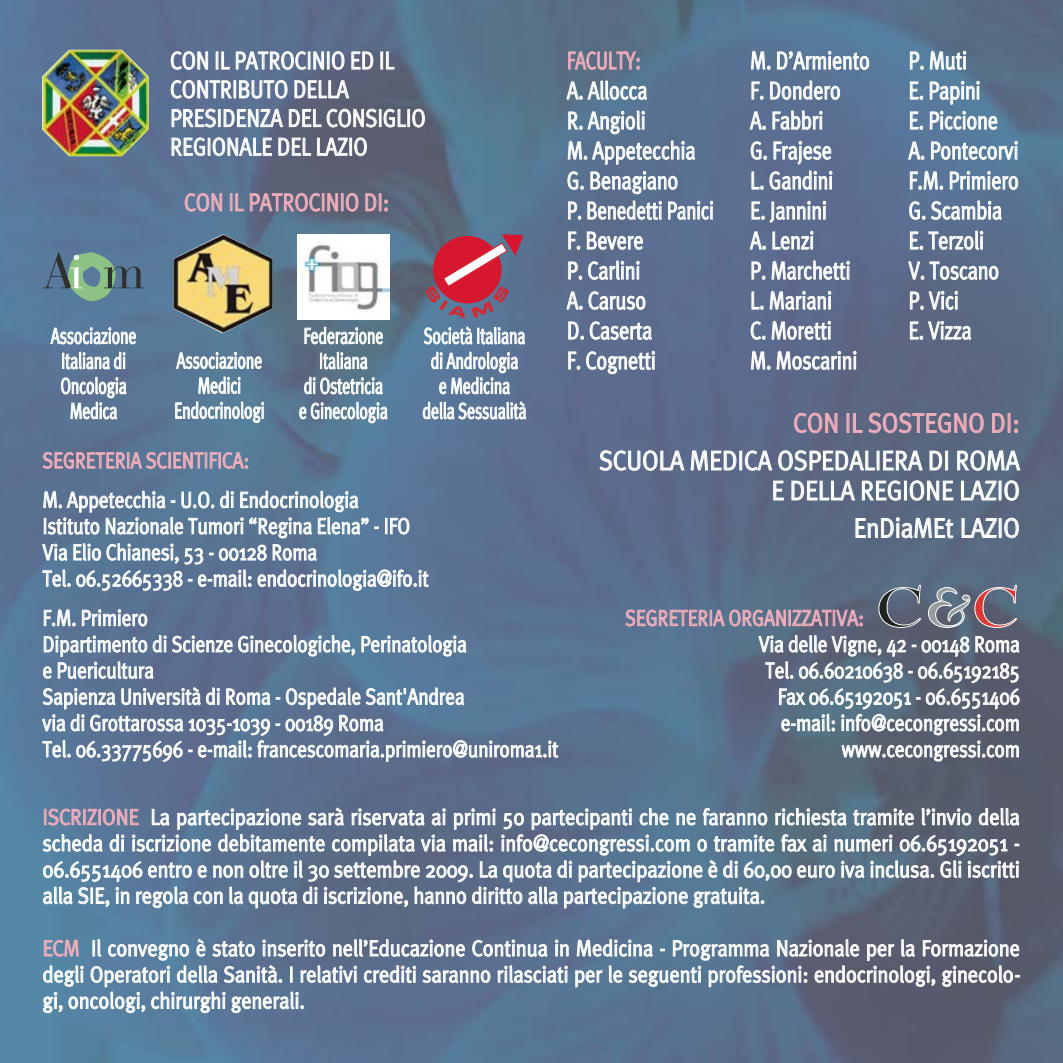
<style>
.page{position:relative;width:1063px;height:1063px;background:#fff}
.page>*{position:absolute;margin:0;border:0;box-sizing:border-box;transform-origin:0 0}
.t1{font:27.5px/30px "Meta Plus Normal";color:#fff;text-align:right;scale:.9 1}
.t2{font:27.5px "Meta Plus Normal";color:#eeadba;scale:.9 1}
.t3{font:25px/30px "Meta Plus Normal";letter-spacing:-.005em;color:#fff;scale:.8 1}
.t4{font:25px/28.8px "Meta Plus Normal";letter-spacing:-.005em;color:#fff;scale:.85 1}
.t5{font:25px "Meta Plus Normal";color:#eeadba;scale:.85 1}
.t6{font:25px "Meta Plus Normal";color:#eeadba;scale:.75 1}
.t7{font:22.5px/26.2px "Meta Plus Normal";color:#fff;text-align:justify;scale:.9 1}
.t8{font:22.5px/26.2px "Meta Plus Normal";color:#fff;scale:.85 1}
.t9{font:22.5px/25px "Meta Plus Normal";color:#fff;text-align:center;scale:.7 1}
.t10{font:22.5px "Meta Plus Normal";color:#eeadba;scale:.85 1}
.s1{color:#eeadba}
</style>
<div class="page">
<img style="left:0;top:0;width:1063px;height:1063px">
<img style="left:173px;top:234px;width:100px;height:98px">
<img style="left:42px;top:50px;width:107px;height:106px">
<svg style="left:43px;top:252px;width:102px;height:49px;background:#64888c"></svg>
<div style="left:297px;top:234px;width:93px;height:85px;background:#fff"></div>
<img style="left:297px;top:244px;width:93px;height:66px">
<svg style="left:878px;top:585px;width:43px;height:43px;background:#646c7b"></svg>
<svg style="left:928px;top:585px;width:89px;height:43px;background:#7d7b88"></svg>
<svg style="left:426px;top:234px;width:98px;height:85px;background:#9e526a"></svg>
<p class="t3" style="left:750px;top:47px;width:151px">M. D’Armiento<br>F. Dondero<br>A. Fabbri<br>G. Frajese<br>L. Gandini<br>E. Jannini<br>A. Lenzi<br>P. Marchetti<br>L. Mariani<br>C. Moretti<br>M. Moscarini</p>
<p class="t3" style="left:909px;top:47px;width:139px">P. Muti<br>E. Papini<br>E. Piccione<br>A. Pontecorvi<br>F.M. Primiero<br>G. Scambia<br>E. Terzoli<br>V. Toscano<br>P. Vici</p>
<p class="t4" style="left:170px;top:48px;width:302px">CON IL PATROCINIO ED IL<br>CONTRIBUTO DELLA<br>PRESIDENZA DEL CONSIGLIO<br>REGIONALE DEL LAZIO</p>
<p class="t6" style="left:567px;top:51px;width:100px">FACULTY:</p>
<p class="t3" style="left:567px;top:77px;width:185px">A. Allocca<br>R. Angioli<br>M. Appetecchia<br>G. Benagiano<br>P. Benedetti Panici<br>F. Bevere<br>P. Carlini<br>A. Caruso<br>D. Caserta<br>F. Cognetti</p>
<p class="t5" style="left:184px;top:193px;width:243px">CON IL PATROCINIO DI:</p>
<p class="t9" style="left:51px;top:325px;width:124px">Associazione</p>
<p class="t3" style="left:909px;top:317px;width:80px">E. Vizza</p>
<p class="t9" style="left:61px;top:350px;width:96px">Italiana di<br>Oncologia<br>Medica</p>
<p class="t9" style="left:423px;top:325px;width:150px">Società Italiana di Andrologia<br>e Medicina della Sessualità</p>
<p class="t9" style="left:299px;top:325px;width:129px">Federazione<br>Italiana<br>di Ostetricia e Ginecologia</p>
<p class="t9" style="left:174px;top:350px;width:131px">Associazione<br>Medici<br>Endocrinologi</p>
<p class="t2" style="left:793px;top:412px;width:253px">CON IL SOSTEGNO DI:</p>
<p class="t1" style="left:599px;top:447px;width:469px">SCUOLA MEDICA OSPEDALIERA DI ROMA<br>E DELLA REGIONE LAZIO</p>
<p class="t1" style="left:854px;top:515px;width:186px">EnDiaMEt LAZIO</p>
<p class="t10" style="left:43px;top:452px;width:245px">SEGRETERIA SCIENTIFICA:</p>
<p class="t8" style="left:43px;top:488px;width:456px">M. Appetecchia - U.O. di Endocrinologia<br>Istituto Nazionale Tumori “Regina Elena” - IFO Via Elio Chianesi, 53 - 00128 Roma<br>Tel. 06.52665338 - e-mail: endocrinologia@ifo.it</p>
<p class="t8" style="left:43px;top:606px;width:608px">F.M. Primiero<br>Dipartimento di Scienze Ginecologiche, Perinatologia<br>e Puericultura<br>Sapienza Università di Roma - Ospedale Sant'Andrea<br>via di Grottarossa 1035-1039 - 00189 Roma<br>Tel. 06.33775696 - e-mail: francescomaria.primiero@uniroma1.it</p>
<p class="t10" style="left:625px;top:609px;width:282px">SEGRETERIA ORGANIZZATIVA:</p>
<p class="t8" style="left:759px;top:633px;width:309px;text-align:right">Via delle Vigne, 42 - 00148 Roma<br>Tel. 06.60210638 - 06.65192185<br>Fax 06.65192051 - 06.6551406 e-mail: info@cecongressi.com www.cecongressi.com</p>
<p class="t7" style="left:43px;top:805px;width:1087px"><span class="s1">ISCRIZIONE</span> La partecipazione sarà riservata ai primi 50 partecipanti che ne faranno richiesta tramite l’invio della scheda di iscrizione debitamente compilata via mail: info@cecongressi.com o tramite fax ai numeri 06.65192051 - 06.6551406 entro e non oltre il 30 settembre 2009. La quota di partecipazione è di 60,00 euro iva inclusa. Gli iscritti alla SIE, in regola con la quota di iscrizione, hanno diritto alla partecipazione gratuita.</p>
<p class="t7" style="left:43px;top:937px;width:1088px"><span class="s1">ECM</span> Il convegno è stato inserito nell’Educazione Continua in Medicina - Programma Nazionale per la Formazione degli Operatori della Sanità. I relativi crediti saranno rilasciati per le seguenti professioni: endocrinologi, ginecolo&shy;gi, oncologi, chirurghi generali.</p>
</div>
